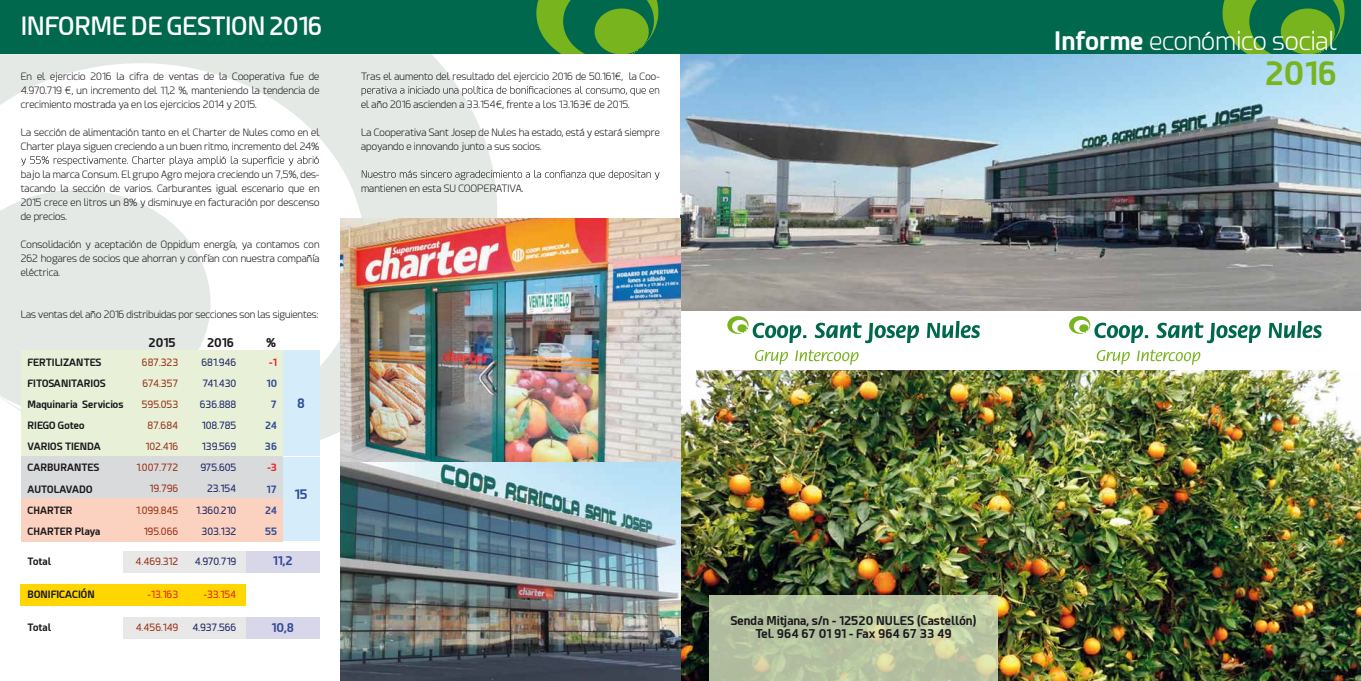
<style>
.page{position:relative;width:1361px;height:681px;background:#fff}
.page>*{position:absolute;margin:0;border:0;box-sizing:border-box;transform-origin:0 0}
.t1{font:700 32.1px "Esphimere";color:#78b41e}
.t2{font:300 25.1px "Esphimere";color:#fff}
.t3{font:600 24.9px "Esphimere";letter-spacing:-.02em;color:#fff}
.t4{font:700 13px "Esphimere";color:#314a97}
.t5{font:700 12px/13px "Esphimere";color:#1a171c;text-align:center}
.t6{font:700 12px "Esphimere";color:#314a97}
.t7{font:300 10px/14px "Esphimere";color:#1a171c;text-align:justify}
.t8{font:700 10px/21px "Esphimere";color:#1a171c}
.t9{font:10px/21px "Esphimere";color:#98351a;text-align:right}
.t10{font:10px/21px "Esphimere";color:#202867;text-align:right}
.t11{font:10px "Esphimere";color:#e42222}
.t12{font:700 10px/21px "Esphimere";color:#314a97;text-align:center}
.t13{font:700 10px "Esphimere";color:#e42222}
.s1{font-weight:700}
</style>
<div class="page">
<img style="left:680px;top:54px;width:681px;height:256px">
<svg style="left:0;top:54px;width:497px;height:433px"></svg>
<img style="left:680px;top:370px;width:681px;height:310px">
<svg style="left:709px;top:595px;width:288px;height:85px;background:#bac5a1"></svg>
<div style="left:0;top:0;width:680px;height:54px;background:#00694d"></div>
<svg style="left:536px;top:0;width:123px;height:54px"></svg>
<div style="left:680px;top:0;width:681px;height:54px;background:#00694d"></div>
<svg style="left:1222px;top:0;width:123px;height:54px"></svg>
<svg style="left:21px;top:156px;width:298px;height:10px"></svg>
<svg style="left:362px;top:86px;width:297px;height:10px"></svg>
<svg style="left:362px;top:170px;width:297px;height:10px"></svg>
<div style="left:123px;top:551px;width:123px;height:21px;background:#e8e8e8"></div>
<div style="left:123px;top:617px;width:123px;height:22px;background:#e8e8e8"></div>
<div style="left:21px;top:350px;width:262px;height:106px;background:#e8f1d8"></div>
<div style="left:21px;top:456px;width:262px;height:21px;background:#d9dadb"></div>
<div style="left:283px;top:350px;width:36px;height:105px;background:#d5edfa"></div>
<div style="left:283px;top:457px;width:36px;height:84px;background:#d5edfa"></div>
<div style="left:246px;top:551px;width:73px;height:21px;background:#d8d7ea"></div>
<div style="left:246px;top:617px;width:73px;height:21px;background:#d8d7ea"></div>
<div style="left:21px;top:477px;width:262px;height:21px;background:#d9dadb"></div>
<div style="left:21px;top:498px;width:262px;height:22px;background:#fad2bf"></div>
<div style="left:21px;top:520px;width:262px;height:21px;background:#fad2bf"></div>
<div style="left:21px;top:584px;width:225px;height:21px;background:#ffd600"></div>
<svg style="left:754px;top:350px;width:34px;height:14px"></svg>
<svg style="left:795px;top:349px;width:63px;height:15px"></svg>
<svg style="left:727px;top:316px;width:79px;height:27px"></svg>
<svg style="left:815px;top:322px;width:104px;height:21px"></svg>
<svg style="left:927px;top:321px;width:53px;height:17px"></svg>
<svg style="left:1096px;top:350px;width:34px;height:14px"></svg>
<svg style="left:1137px;top:349px;width:63px;height:15px"></svg>
<svg style="left:1069px;top:316px;width:79px;height:27px"></svg>
<svg style="left:1156px;top:322px;width:104px;height:21px"></svg>
<svg style="left:1268px;top:321px;width:53px;height:17px"></svg>
<img style="left:340px;top:218px;width:340px;height:462px">
<h3 class="t3" style="left:21px;top:11px;width:303px">INFORME DE GESTION 2016</h3>
<p class="t7" style="left:21px;top:69px;width:300px">En el ejercicio 2016 la cifra de ventas de la Cooperativa fue de 4.970.719 €, un incremento del 11,2 %, manteniendo la tendencia de crecimiento mostrada ya en los ejercicios 2014 y 2015.</p>
<p class="t7" style="left:21px;top:125px;width:300px">La sección de alimentación tanto en el Charter de Nules como en el<br>Charter playa siguen creciendo a un buen ritmo, incremento del 24%</p>
<p class="t7" style="left:21px;top:167px;width:300px">bajo la marca Consum. El grupo Agro mejora creciendo un 7,5%, des&shy;tacando la sección de varios. Carburantes igual escenario que en 2015 crece en litros un 8% y disminuye en facturación por descenso de precios.</p>
<p class="t7" style="left:21px;top:237px;width:300px">Consolidación y aceptación de Oppidum energía, ya contamos con 262 hogares de socios que ahorran y confían con nuestra compañía eléctrica.</p>
<p class="t7" style="left:21px;top:307px;width:299px">Las ventas del año 2016 distribuidas por secciones son las siguientes:</p>
<p class="t5" style="left:149px;top:336px;width:29px">2015</p>
<p class="t5" style="left:207px;top:336px;width:29px">2016</p>
<p class="t5" style="left:266px;top:336px;width:12px">%</p>
<p class="t8" style="left:28px;top:352px;width:97px">FERTILIZANTES<br>FITOSANITARIOS<br>Maquinaria Servicios<br>RIEGO Goteo<br>VARIOS TIENDA<br>CARBURANTES<br>AUTOLAVADO<br>CHARTER<br>CHARTER Playa</p>
<p class="t9" style="left:136px;top:352px;width:44px">687.323<br>674.357<br>595.053<br>87.684<br>102.416<br>1.007.772<br>19.796<br>1.099.845<br>195.066</p>
<p class="t10" style="left:196px;top:352px;width:42px">681.946<br>741.430<br>636.888<br>108.785<br>139.569<br>975.605<br>23.154<br>1.360.210<br>303.132</p>
<p class="t8" style="left:28px;top:551px;width:25px">Total</p>
<p class="t8" style="left:28px;top:584px;width:69px">BONIFICACIÓN</p>
<p class="t8" style="left:28px;top:617px;width:25px">Total</p>
<p class="t9" style="left:136px;top:551px;width:44px">4.469.312</p>
<p class="t11" style="left:148px;top:589px;width:32px">-13.163</p>
<p class="t9" style="left:136px;top:617px;width:44px">4.456.149</p>
<p class="t10" style="left:195px;top:551px;width:43px">4.970.719</p>
<p class="t11" style="left:204px;top:589px;width:34px">-33.154</p>
<p class="t10" style="left:192px;top:617px;width:46px">4.937.566</p>
<p class="t13" style="left:269px;top:356px;width:9px">-1</p>
<p class="t12" style="left:265px;top:373px;width:14px">10<br>7<br>24<br>36</p>
<p class="t13" style="left:267px;top:461px;width:11px">-3</p>
<p class="t12" style="left:265px;top:478px;width:14px;text-align:justify">17<br>24<br>55</p>
<h3 class="t4" style="left:297px;top:394px;width:9px">8</h3>
<h3 class="t4" style="left:294px;top:486px;width:15px">15</h3>
<p class="t6" style="left:273px;top:553px;width:21px">11,2</p>
<p class="t6" style="left:271px;top:619px;width:24px">10,8</p>
<p class="t7" style="left:361px;top:69px;width:300px">Tras el aumento del resultado del ejercicio 2016 de 50.161€, la Coo-</p>
<p class="t7" style="left:361px;top:97px;width:270px">el año 2016 ascienden a 33.154€, frente a los 13.163€ de 2015.</p>
<p class="t7" style="left:361px;top:125px;width:300px">La Cooperativa Sant Josep de Nules ha estado, está y estará siempre apoyando e innovando junto a sus socios.</p>
<p class="t7" style="left:361px;top:181px;width:164px">mantienen en esta SU COOPERATIVA.</p>
<p class="t5" style="left:730px;top:614px;width:248px">Senda Mitjana, s/n - 12520 NULES (Castellón)<br>Tel. 964 67 01 91 - Fax 964 67 33 49</p>
<h2 class="t2" style="left:1054px;top:27px;width:284px"><span class="s1">Informe</span> económico social</h2>
<h1 class="t1" style="left:1264px;top:53px;width:74px">2016</h1>
</div>
